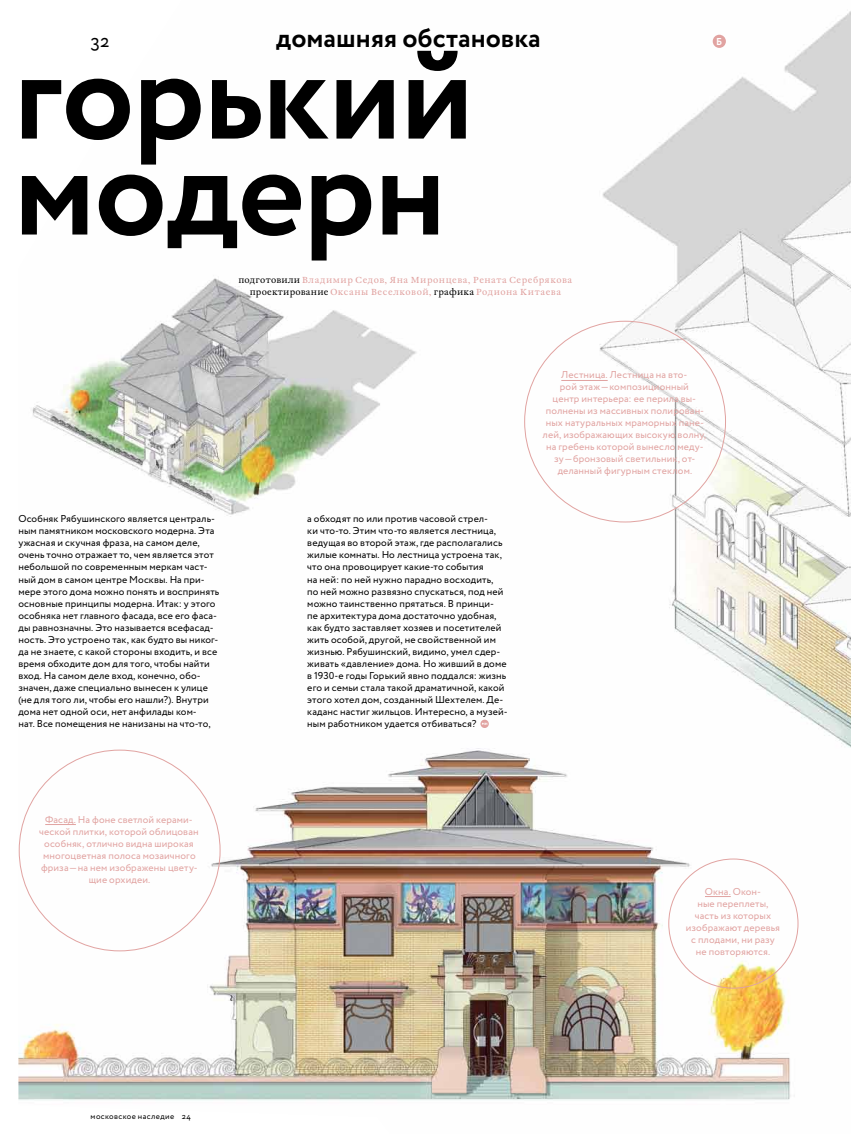
<style>
.page{position:relative;width:851px;height:1134px;background:#fff}
.page>*{position:absolute;margin:0;border:0;box-sizing:border-box;transform-origin:0 0}
.t1{font:700 130px/95.9px "Circe";letter-spacing:-.01em;color:#000}
.t2{font:700 27px "Circe";color:#000}
.t3{font:18px "Circe";color:#000}
.t4{font:10px/12px "Circe";letter-spacing:.01em;color:#000}
.t5{font:10px/12px "Circe";letter-spacing:.01em;color:#e1a3a1;text-align:center}
.t6{font:700 10px "Circe";color:#fff}
.t7{font:8.7px/12px "William Caption";letter-spacing:.05em;color:#e1a3a1;text-align:center}
.t8{font:8px "Circe";letter-spacing:.045em;color:#000}
.s1{color:#000}
</style>
<div class="page">
<img style="left:18px;top:11px;width:832px;height:1089px">
<div style="left:712px;top:35px;width:13px;height:13px;background:#e1a3a1;border-radius:50%"></div>
<svg style="left:480px;top:720px;width:8px;height:8px"></svg>
<hr style="left:45px;top:824px;width:31px;height:1px;background:#e1a3a1">
<hr style="left:561px;top:380px;width:46px;height:1px;background:#e1a3a1">
<svg style="left:704px;top:896px;width:26px;height:1px"></svg>
<h2 class="t2" style="left:276px;top:20px;width:266px">домашняя обстановка</h2>
<h3 class="t3" style="left:91px;top:29px;width:20px">32</h3>
<p class="t6" style="left:716px;top:35px;width:8px">Б</p>
<h1 class="t1" style="left:14px;top:52px;width:462px">горький модерн</h1>
<p class="t7" style="left:238px;top:274px;width:335px"><span class="s1">подготовили</span> Владимир Седов, Яна Миронцева, Рената Серебрякова <span class="s1">проектирование</span> Оксаны Веселковой, <span class="s1">графика</span> Родиона Китаева</p>
<p class="t4" style="left:18px;top:513px;width:202px">Особняк Рябушинского является централь‑ ным памятником московского модерна. Эта ужасная и скучная фраза, на самом деле, очень точно отражает то, чем является этот небольшой по современным меркам част‑ ный дом в самом центре Москвы. На при‑ мере этого дома можно понять и воспринять основные принципы модерна. Итак: у этого особняка нет главного фасада, все его фаса‑ ды равнозначны. Это называется всефасад‑ ность. Это устроено так, как будто вы никог‑ да не знаете, с какой стороны входить, и все время обходите дом для того, чтобы найти вход. На самом деле вход, конечно, обо‑ значен, даже специально вынесен к улице (не для того ли, чтобы его нашли?). Внутри дома нет одной оси, нет анфилады ком‑<br>нат. Все помещения не нанизаны на что‑то,</p>
<p class="t4" style="left:307px;top:513px;width:202px">а обходят по или против часовой стрел‑<br>ки что‑то. Этим что‑то является лестница, ведущая во второй этаж, где располагались жилые комнаты. Но лестница устроена так, что она провоцирует какие‑то события<br>на ней: по ней нужно парадно восходить,<br>по ней можно развязно спускаться, под ней можно таинственно прятаться. В принци‑<br>пе архитектура дома достаточно удобная, как будто заставляет хозяев и посетителей жить особой, другой, не свойственной им жизнью. Рябушинский, видимо, умел сдер‑ живать «давление» дома. Но живший в доме в 1930‑е годы Горький явно поддался: жизнь его и семьи стала такой драматичной, какой этого хотел дом, созданный Шехтелем. Де‑ каданс настиг жильцов. Интересно, а музей‑ ным работником удается отбиваться?</p>
<p class="t5" style="left:39px;top:813px;width:161px">Фасад. На фоне светлой керами‑ ческой плитки, которой облицован особняк, отлично видна широкая многоцветная полоса мозаичного фриза—на нем изображены цвету‑ щие орхидеи.</p>
<p class="t5" style="left:542px;top:369px;width:165px">Лестница. Лестница на вто‑<br>рой этаж—композиционный<br>центр интерьера: ее перила вы‑ полнены из массивных полирован‑ ных натуральных мраморных пане‑ лей, изображающих высокую волну, на гребень которой вынесло меду‑ зу—бронзовый светильник, от‑ деланный фигурным стеклом.</p>
<p class="t5" style="left:685px;top:885px;width:96px">Окна. Окон‑<br>ные переплеты, часть из которых изображают деревья с плодами, ни разу не повторяются.</p>
<p class="t8" style="left:91px;top:1111px;width:102px">московское наследие 24</p>
</div>
